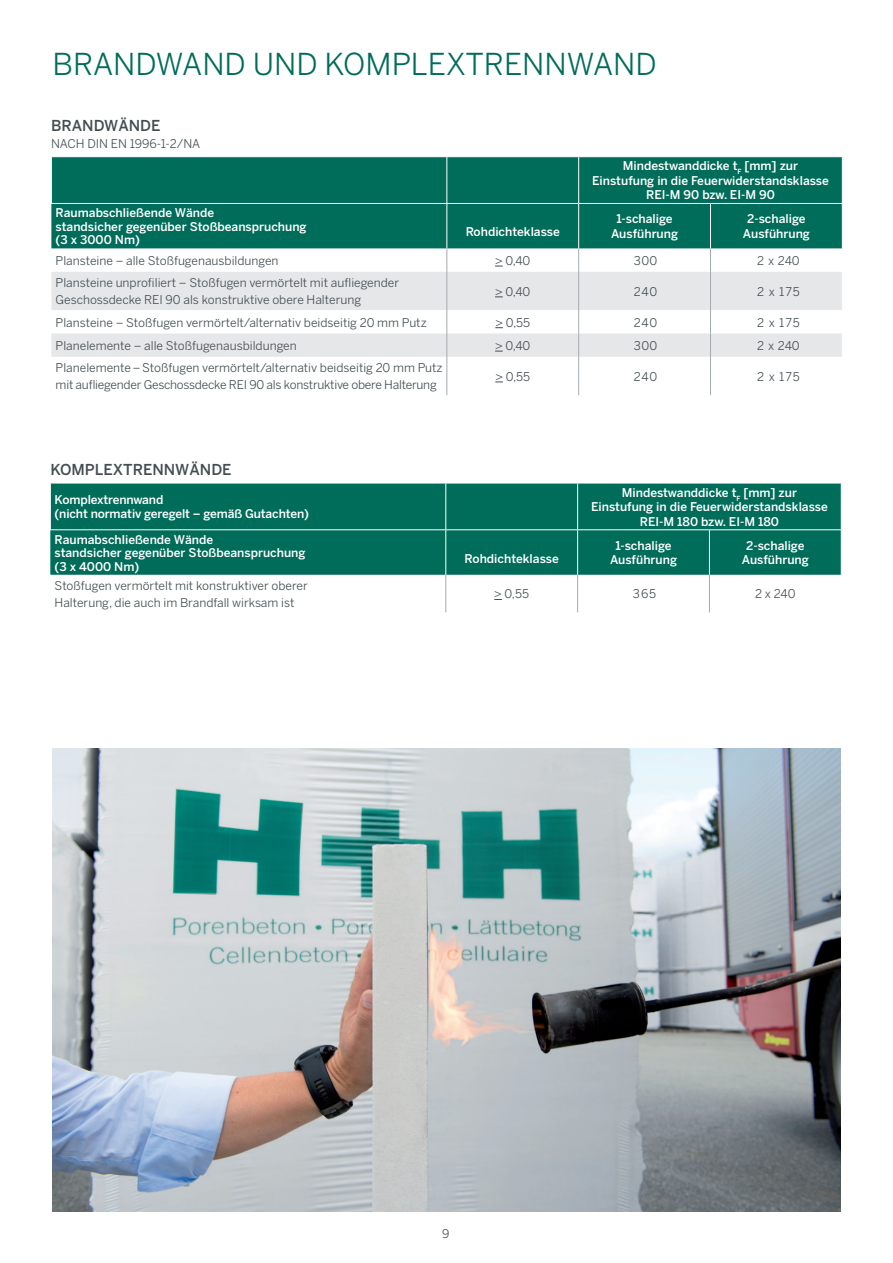
<style>
.page{position:relative;width:893px;height:1263px;background:#fff}
.page>*{position:absolute;margin:0;border:0;box-sizing:border-box;transform-origin:0 0}
.t1{font:30px "Benton Sans";color:#006c5a}
.t2{font:500 15px "Benton Sans";color:#444e52}
.t3{font:500 12px/14.4px "Benton Sans";color:#fff;text-align:center}
.t4{font:12px/16.5px "Benton Sans";color:#444e52}
.t5{font:12px/16.5px "Benton Sans";letter-spacing:-.02em;color:#444e52}
</style>
<div class="page">
<div style="left:51px;top:157px;width:791px;height:91px;background:#006c5a"></div>
<div style="left:51px;top:272px;width:791px;height:38px;background:#e6e7e9"></div>
<svg style="left:446px;top:248px;width:1px;height:24px"></svg>
<hr style="left:446px;top:272px;width:1px;height:38px;background:#a4abaf">
<hr style="left:446px;top:157px;width:1px;height:46px;background:#fff">
<hr style="left:51px;top:157px;width:1px;height:46px;background:#fff">
<hr style="left:51px;top:203px;width:396px;height:1px;background:#fff">
<hr style="left:447px;top:203px;width:132px;height:1px;background:#fff">
<hr style="left:579px;top:203px;width:131px;height:1px;background:#fff">
<hr style="left:710px;top:203px;width:133px;height:1px;background:#fff">
<svg style="left:578px;top:248px;width:1px;height:24px"></svg>
<svg style="left:710px;top:248px;width:1px;height:24px"></svg>
<hr style="left:578px;top:272px;width:1px;height:38px;background:#a4abaf">
<hr style="left:710px;top:272px;width:1px;height:38px;background:#a4abaf">
<hr style="left:578px;top:157px;width:1px;height:46px;background:#fff">
<hr style="left:446px;top:204px;width:1px;height:44px;background:#fff">
<hr style="left:578px;top:204px;width:1px;height:44px;background:#fff">
<hr style="left:710px;top:204px;width:1px;height:44px;background:#fff">
<svg style="left:51px;top:310px;width:791px;height:85px"></svg>
<div style="left:50px;top:484px;width:791px;height:91px;background:#006c5a"></div>
<hr style="left:445px;top:575px;width:1px;height:37px;background:#a4abaf">
<hr style="left:445px;top:483px;width:1px;height:46px;background:#fff">
<hr style="left:50px;top:483px;width:1px;height:46px;background:#fff">
<hr style="left:50px;top:529px;width:396px;height:1px;background:#fff">
<hr style="left:446px;top:529px;width:132px;height:1px;background:#fff">
<hr style="left:578px;top:529px;width:131px;height:1px;background:#fff">
<hr style="left:709px;top:529px;width:133px;height:1px;background:#fff">
<hr style="left:577px;top:575px;width:1px;height:37px;background:#a4abaf">
<hr style="left:709px;top:575px;width:1px;height:37px;background:#a4abaf">
<hr style="left:577px;top:483px;width:1px;height:46px;background:#fff">
<hr style="left:445px;top:530px;width:1px;height:45px;background:#fff">
<hr style="left:577px;top:530px;width:1px;height:45px;background:#fff">
<hr style="left:709px;top:530px;width:1px;height:45px;background:#fff">
<img style="left:53px;top:748px;width:788px;height:464px">
<h1 class="t1" style="left:53px;top:46px;width:606px">BRANDWAND UND KOMPLEXTRENNWAND</h1>
<p class="t2" style="left:51px;top:117px;width:111px">BRANDWÄNDE</p>
<p class="t4" style="left:51px;top:135px;width:151px">NACH DIN EN 1996-1-2/NA</p>
<p class="t3" style="left:56px;top:206px;width:252px;line-height:13.5px;text-align:left">Raumabschließende Wände<br>standsicher gegenüber Stoßbeanspruchung (3 x 3000 Nm)</p>
<p class="t3" style="left:466px;top:225px;width:96px">Rohdichteklasse</p>
<p class="t3" style="left:592px;top:159px;width:238px">Mindestwanddicke t<sub>F</sub> [mm] zur<br>Einstufung in die Feuerwiderstandsklasse<br>REI-M 90 bzw. EI-M 90</p>
<p class="t3" style="left:611px;top:212px;width:69px">1-schalige<br>Ausführung</p>
<p class="t3" style="left:743px;top:212px;width:69px">2-schalige<br>Ausführung</p>
<p class="t4" style="left:56px;top:252px;width:224px">Plansteine – alle Stoßfugenausbildungen</p>
<p class="t4" style="left:495px;top:252px;width:37px">&gt; 0,40</p>
<p class="t4" style="left:634px;top:252px;width:25px">300</p>
<p class="t4" style="left:757px;top:252px;width:44px">2 x 240</p>
<p class="t4" style="left:56px;top:275px;width:345px">Plansteine unprofiliert – Stoßfugen vermörtelt mit aufliegender<br>Geschossdecke REI 90 als konstruktive obere Halterung</p>
<p class="t4" style="left:495px;top:283px;width:37px">&gt; 0,40</p>
<p class="t4" style="left:634px;top:283px;width:25px">240</p>
<p class="t4" style="left:757px;top:283px;width:44px">2 x 175</p>
<p class="t4" style="left:56px;top:314px;width:373px">Plansteine – Stoßfugen vermörtelt/alternativ beidseitig 20 mm Putz</p>
<p class="t4" style="left:495px;top:314px;width:36px">&gt; 0,55</p>
<p class="t4" style="left:634px;top:314px;width:25px">240</p>
<p class="t4" style="left:757px;top:314px;width:44px">2 x 175</p>
<p class="t4" style="left:56px;top:337px;width:243px">Planelemente – alle Stoßfugenausbildungen</p>
<p class="t4" style="left:495px;top:337px;width:37px">&gt; 0,40</p>
<p class="t4" style="left:634px;top:337px;width:25px">300</p>
<p class="t4" style="left:757px;top:337px;width:44px">2 x 240</p>
<p class="t5" style="left:56px;top:360px;width:388px">Planelemente – Stoßfugen vermörtelt/alternativ beidseitig 20 mm Putz mit aufliegender Geschossdecke REI 90 als konstruktive obere Halterung</p>
<p class="t4" style="left:495px;top:368px;width:36px">&gt; 0,55</p>
<p class="t4" style="left:634px;top:368px;width:25px">240</p>
<p class="t4" style="left:757px;top:368px;width:44px">2 x 175</p>
<p class="t2" style="left:50px;top:460px;width:183px">KOMPLEXTRENNWÄNDE</p>
<p class="t3" style="left:55px;top:493px;width:256px;line-height:13.5px;text-align:left">Komplextrennwand<br>(nicht normativ geregelt – gemäß Gutachten)</p>
<p class="t3" style="left:591px;top:485px;width:238px">Mindestwanddicke t<sub>F</sub> [mm] zur<br>Einstufung in die Feuerwiderstandsklasse<br>REI-M 180 bzw. EI-M 180</p>
<p class="t3" style="left:55px;top:532px;width:252px;line-height:13.5px;text-align:left">Raumabschließende Wände<br>standsicher gegenüber Stoßbeanspruchung (3 x 4000 Nm)</p>
<p class="t3" style="left:610px;top:538px;width:69px">1-schalige<br>Ausführung</p>
<p class="t3" style="left:742px;top:538px;width:69px">2-schalige<br>Ausführung</p>
<p class="t3" style="left:465px;top:551px;width:96px">Rohdichteklasse</p>
<p class="t4" style="left:55px;top:577px;width:255px">Stoßfugen vermörtelt mit konstruktiver oberer<br>Halterung, die auch im Brandfall wirksam ist</p>
<p class="t4" style="left:494px;top:585px;width:36px">&gt; 0,55</p>
<p class="t4" style="left:633px;top:585px;width:25px">365</p>
<p class="t4" style="left:755px;top:585px;width:42px">2 x 240</p>
<p class="t4" style="left:442px;top:1226px;width:9px">9</p>
</div>
